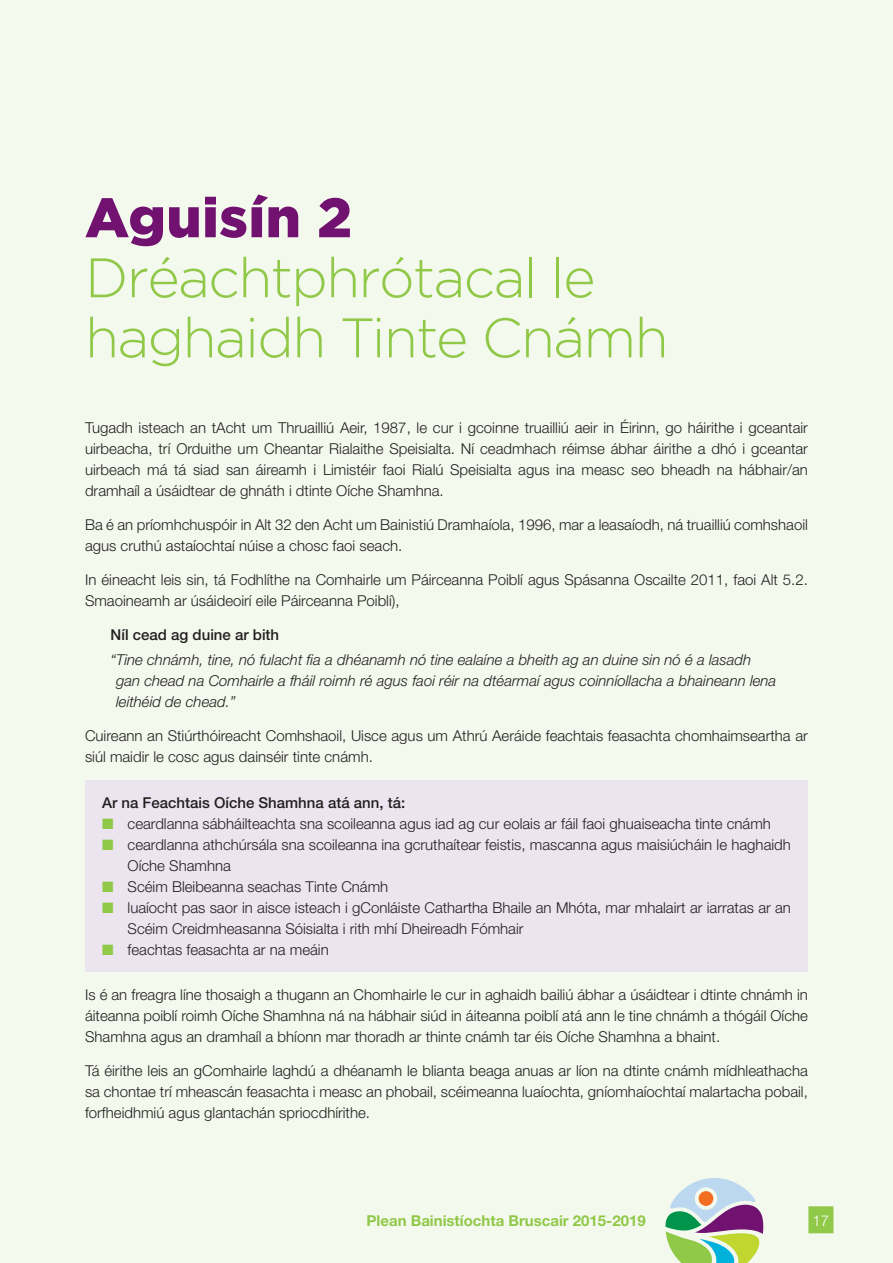
<style>
.page{position:relative;width:893px;height:1263px;background:#f4f9ee}
.page>*{position:absolute;margin:0;border:0;box-sizing:border-box;transform-origin:0 0}
.t1{font:300 55.5px/60px "Gotham";letter-spacing:-.03em;color:#90c848}
.t2{font:900 55.5px "Gotham";letter-spacing:.01em;color:#711271}
.t3{font:300 15px/21px "Helvetica Neue LT Std";color:#231f20}
.t4{font:italic 300 15px/21px "Helvetica Neue LT Std";color:#231f20}
.t5{font:500 15px "Helvetica Neue LT Std";color:#231f20}
.t6{font:700 15px "Helvetica Neue LT Std";color:#90c848}
.t7{font:300 15px "Helvetica Neue LT Std";color:#fff}
.s1{color:#90c848}
</style>
<div class="page">
<div style="left:808px;top:1206px;width:25px;height:27px;background:#90c848"></div>
<svg style="left:665px;top:1178px;width:99px;height:85px"></svg>
<div style="left:85px;top:780px;width:723px;height:192px;background:#ece5ef"></div>
<h1 class="t2" style="left:85px;top:186px;width:268px">Aguisín 2</h1>
<h1 class="t1" style="left:85px;top:247px;width:585px">Dréachtphrótacal le haghaidh Tinte Cnámh</h1>
<p class="t3" style="left:85px;top:417px;width:724px;text-align:justify">Tugadh isteach an tAcht um Thruailliú Aeir, 1987, le cur i gcoinne truailliú aeir in Éirinn, go háirithe i gceantair uirbeacha, trí Orduithe um Cheantar Rialaithe Speisialta. Ní ceadmhach réimse ábhar áirithe a dhó i gceantar uirbeach má tá siad san áireamh i Limistéir faoi Rialú Speisialta agus ina measc seo bheadh na hábhair/an dramhaíl a úsáidtear de ghnáth i dtinte Oíche Shamhna.</p>
<p class="t3" style="left:85px;top:514px;width:724px">Ba é an príomhchuspóir in Alt 32 den Acht um Bainistiú Dramhaíola, 1996, mar a leasaíodh, ná truailliú comhshaoil agus cruthú astaíochtaí núise a chosc faoi seach.</p>
<p class="t3" style="left:85px;top:569px;width:724px">In éineacht leis sin, tá Fodhlíthe na Comhairle um Páirceanna Poiblí agus Spásanna Oscailte 2011, faoi Alt 5.2.<br>Smaoineamh ar úsáideoirí eile Páirceanna Poiblí),</p>
<p class="t5" style="left:111px;top:625px;width:170px">Níl cead ag duine ar bith</p>
<p class="t4" style="left:116px;top:649px;width:662px;text-indent:-6px">“Tine chnámh, tine, nó fulacht fia a dhéanamh nó tine ealaíne a bheith ag an duine sin nó é a lasadh gan chead na Comhairle a fháil roimh ré agus faoi réir na dtéarmaí agus coinníollacha a bhaineann lena leithéid de chead.”</p>
<p class="t3" style="left:85px;top:724px;width:724px">Cuireann an Stiúrthóireacht Comhshaoil, Uisce agus um Athrú Aeráide feachtais feasachta chomhaimseartha ar siúl maidir le cosc agus dainséir tinte cnámh.</p>
<p class="t5" style="left:102px;top:794px;width:305px">Ar na Feachtais Oíche Shamhna atá ann, tá:</p>
<p class="t3" style="left:102px;top:813px;width:670px"><span class="s1">■</span> ceardlanna sábháilteachta sna scoileanna agus iad ag cur eolais ar fáil faoi ghuaiseacha tinte cnámh</p>
<p class="t3" style="left:128px;top:834px;width:665px;text-indent:-26px"><span class="s1">■</span> ceardlanna athchúrsála sna scoileanna ina gcruthaítear feistis, mascanna agus maisiúcháin le haghaidh<br>Oíche Shamhna</p>
<p class="t3" style="left:102px;top:876px;width:288px"><span class="s1">■</span> Scéim Bleibeanna seachas Tinte Cnámh</p>
<p class="t3" style="left:128px;top:897px;width:665px;text-indent:-26px"><span class="s1">■</span> luaíocht pas saor in aisce isteach i gConláiste Cathartha Bhaile an Mhóta, mar mhalairt ar iarratas ar an<br>Scéim Creidmheasanna Sóisialta i rith mhí Dheireadh Fómhair</p>
<p class="t3" style="left:102px;top:939px;width:228px"><span class="s1">■</span> feachtas feasachta ar na meáin</p>
<p class="t3" style="left:85px;top:984px;width:724px;text-align:justify">Is é an freagra líne thosaigh a thugann an Chomhairle le cur in aghaidh bailiú ábhar a úsáidtear i dtinte chnámh in áiteanna poiblí roimh Oíche Shamhna ná na hábhair siúd in áiteanna poiblí atá ann le tine chnámh a thógáil Oíche Shamhna agus an dramhaíl a bhíonn mar thoradh ar thinte cnámh tar éis Oíche Shamhna a bhaint.</p>
<p class="t3" style="left:85px;top:1059px;width:724px;text-align:justify">Tá éirithe leis an gComhairle laghdú a dhéanamh le blianta beaga anuas ar líon na dtinte cnámh mídhleathacha sa chontae trí mheascán feasachta i measc an phobail, scéimeanna luaíochta, gníomhaíochtaí malartacha pobail, forfheidhmiú agus glantachán spriocdhírithe.</p>
<p class="t6" style="left:367px;top:1211px;width:281px">Plean Bainistíochta Bruscair 2015-2019</p>
<p class="t7" style="left:813px;top:1211px;width:22px">17<span class="s1">.</span></p>
</div>
